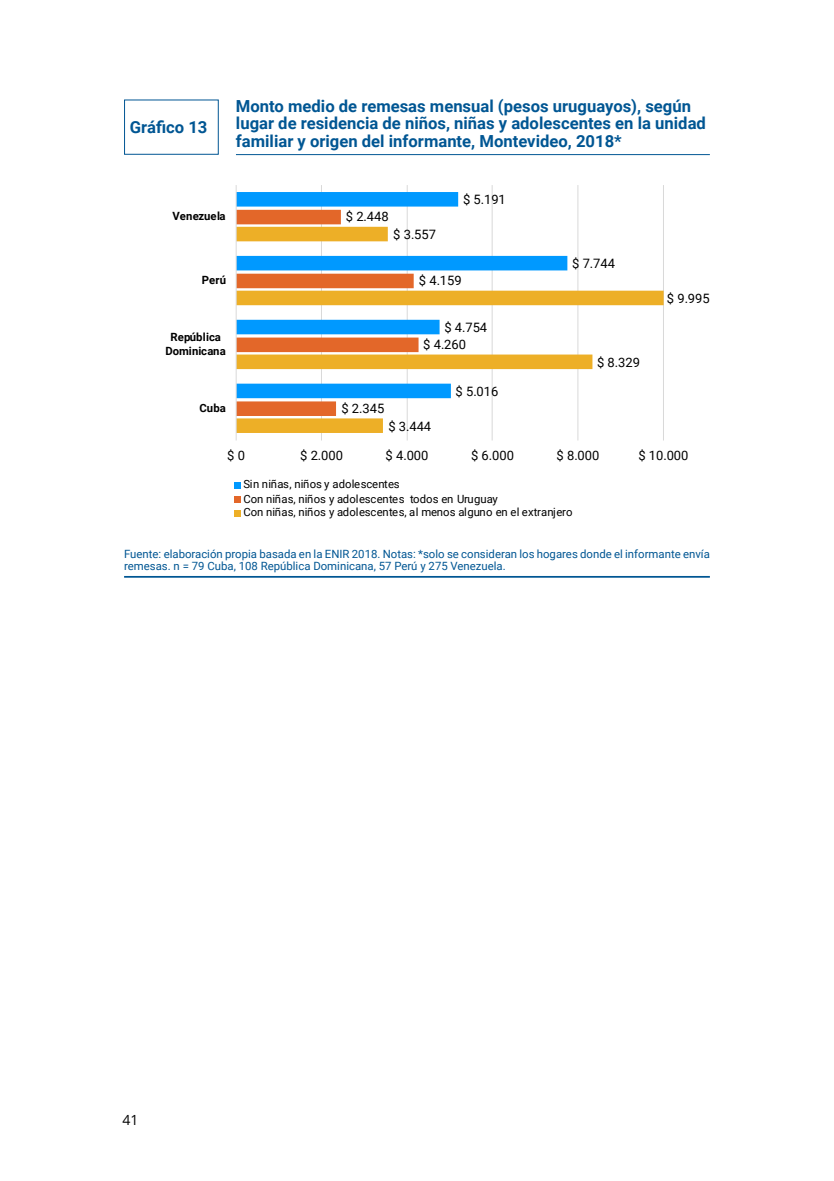
<style>
.page{position:relative;width:834px;height:1181px;background:#fff}
.page>*{position:absolute;margin:0;border:0;box-sizing:border-box;transform-origin:0 0}
.GRAFICOS{font:700 16.62px/17.5px "Roboto";color:#005693}
.t1{font:14px "Open Sans";color:#000}
.t2{font:12.95px "Roboto";color:#000}
.FUENTE{font:11.38px/12.2px "Roboto";color:#005693}
.t3{font:11.38px/14.2px "Roboto";color:#000}
.t4{font:700 11.38px/13.8px "Roboto";letter-spacing:.01em;color:#000;text-align:center}
</style>
<div class="page">
<hr style="left:236px;top:154px;width:473px;height:1px;background:#005693">
<svg style="left:124px;top:99px;width:95px;height:56px"></svg>
<hr style="left:124px;top:576px;width:585px;height:2px;background:#005693">
<hr style="left:321px;top:185px;width:1px;height:255px;background:#d9d9d9">
<hr style="left:407px;top:185px;width:1px;height:255px;background:#d9d9d9">
<hr style="left:491px;top:185px;width:1px;height:255px;background:#d9d9d9">
<hr style="left:577px;top:185px;width:1px;height:255px;background:#d9d9d9">
<hr style="left:663px;top:185px;width:1px;height:255px;background:#d9d9d9">
<svg style="left:237px;top:227px;width:426px;height:206px"></svg>
<svg style="left:237px;top:398px;width:181px;height:18px"></svg>
<svg style="left:237px;top:192px;width:330px;height:206px"></svg>
<hr style="left:236px;top:185px;width:1px;height:255px;background:#d9d9d9">
<svg style="left:234px;top:482px;width:6px;height:6px"></svg>
<svg style="left:234px;top:496px;width:6px;height:6px"></svg>
<svg style="left:234px;top:510px;width:6px;height:6px"></svg>
<p class="GRAFICOS" style="left:130px;top:118px;width:79px">Gráfico 13</p>
<p class="GRAFICOS" style="left:236px;top:96px;width:471px">Monto medio de remesas mensual (pesos uruguayos), según lugar de residencia de niños, niñas y adolescentes en la unidad familiar y origen del informante, Montevideo, 2018*</p>
<p class="t2" style="left:463px;top:190px;width:44px">$ 5.191</p>
<p class="t4" style="left:172px;top:209px;width:54px">Venezuela</p>
<p class="t2" style="left:346px;top:207px;width:44px">$ 2.448</p>
<p class="t2" style="left:393px;top:225px;width:44px">$ 3.557</p>
<p class="t2" style="left:572px;top:254px;width:44px">$ 7.744</p>
<p class="t4" style="left:202px;top:273px;width:26px">Perú</p>
<p class="t2" style="left:419px;top:271px;width:44px">$ 4.159</p>
<p class="t2" style="left:666px;top:289px;width:44px">$ 9.995</p>
<p class="t4" style="left:165px;top:329px;width:62px">República<br>Dominicana</p>
<p class="t2" style="left:444px;top:318px;width:44px">$ 4.754</p>
<p class="t2" style="left:423px;top:335px;width:44px">$ 4.260</p>
<p class="t2" style="left:597px;top:353px;width:44px">$ 8.329</p>
<p class="t2" style="left:455px;top:382px;width:44px">$ 5.016</p>
<p class="t4" style="left:199px;top:400px;width:28px">Cuba</p>
<p class="t2" style="left:341px;top:399px;width:44px">$ 2.345</p>
<p class="t2" style="left:388px;top:417px;width:44px">$ 3.444</p>
<p class="t2" style="left:227px;top:447px;width:19px">$ 0</p>
<p class="t2" style="left:300px;top:447px;width:44px">$ 2.000</p>
<p class="t2" style="left:385px;top:447px;width:44px">$ 4.000</p>
<p class="t2" style="left:471px;top:447px;width:44px">$ 6.000</p>
<p class="t2" style="left:556px;top:447px;width:44px">$ 8.000</p>
<p class="t2" style="left:638px;top:447px;width:52px">$ 10.000</p>
<p class="t3" style="left:243px;top:476px;width:331px">Sin niñas, niños y adolescentes<br>Con niñas, niños y adolescentes todos en Uruguay<br>Con niñas, niños y adolescentes, al menos alguno en el extranjero</p>
<p class="FUENTE" style="left:124px;top:547px;width:587px">Fuente: elaboración propia basada en la ENIR 2018. Notas: *solo se consideran los hogares donde el informante envía remesas. n = 79 Cuba, 108 República Dominicana, 57 Perú y 275 Venezuela.</p>
<p class="t1" style="left:122px;top:1110px;width:18px">41</p>
</div>
